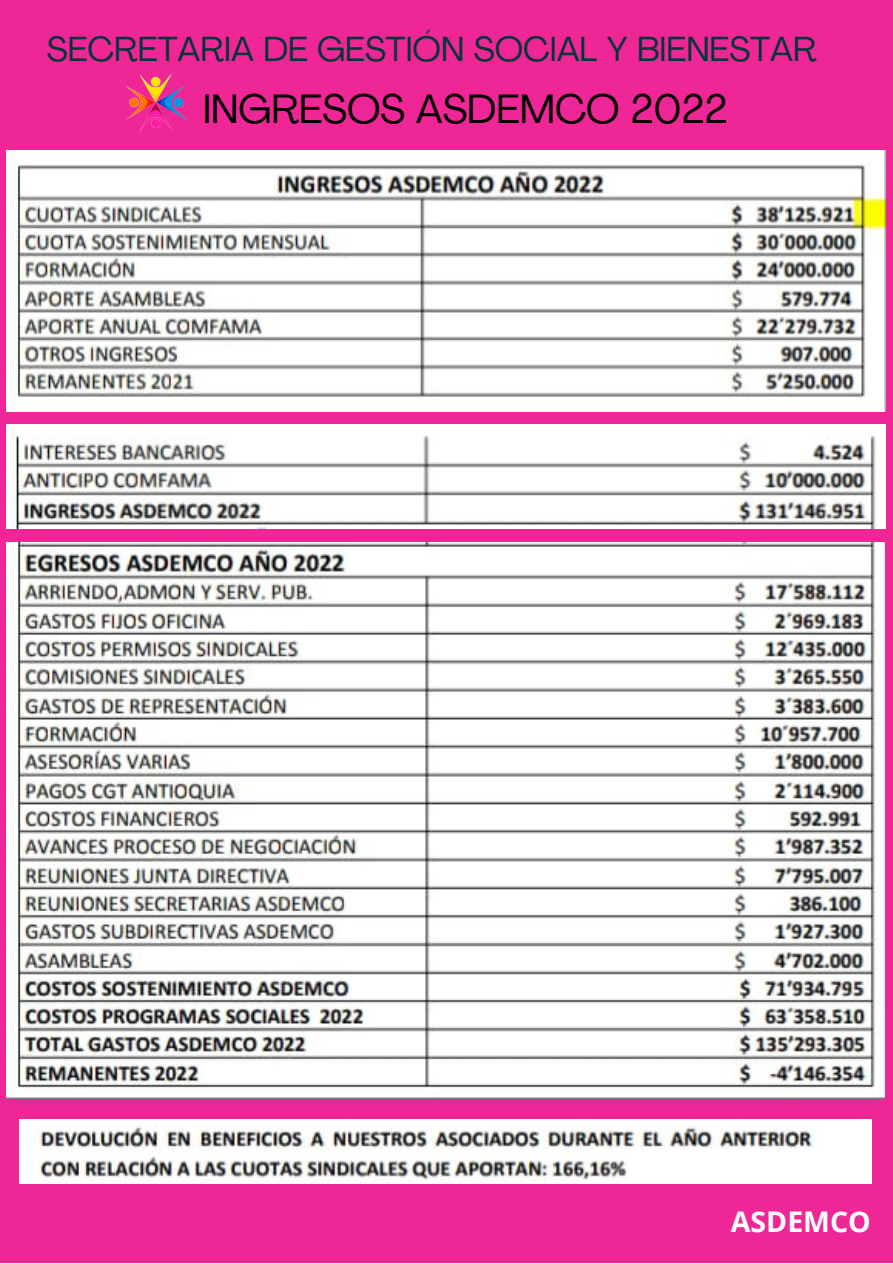
<style>
.page{position:relative;width:893px;height:1264px;background:#fff}
.page>*{position:absolute;margin:0;border:0;box-sizing:border-box;transform-origin:0 0}
.t1{font:40.35px "Agrandir";color:#000}
.t2{font:34.35px "Agrandir";color:#043539}
.t3{font:700 28.5px "Open Sans";color:#fff}
</style>
<div class="page">
<div style="left:0;top:0;width:892px;height:1262px;background:#ef2696"></div>
<img style="left:125px;top:74px;width:64px;height:58px">
<img style="left:7px;top:150px;width:878px;height:261px">
<img style="left:7px;top:543px;width:877px;height:555px">
<img style="left:7px;top:424px;width:878px;height:104px">
<img style="left:20px;top:1119px;width:851px;height:64px">
<p class="t2" style="left:47px;top:35px;width:771px">SECRETARIA DE GESTIÓN SOCIAL Y BIENESTAR</p>
<p class="t1" style="left:203px;top:92px;width:526px">INGRESOS ASDEMCO 2022</p>
<p class="t3" style="left:730px;top:1201px;width:141px">ASDEMCO</p>
</div>
